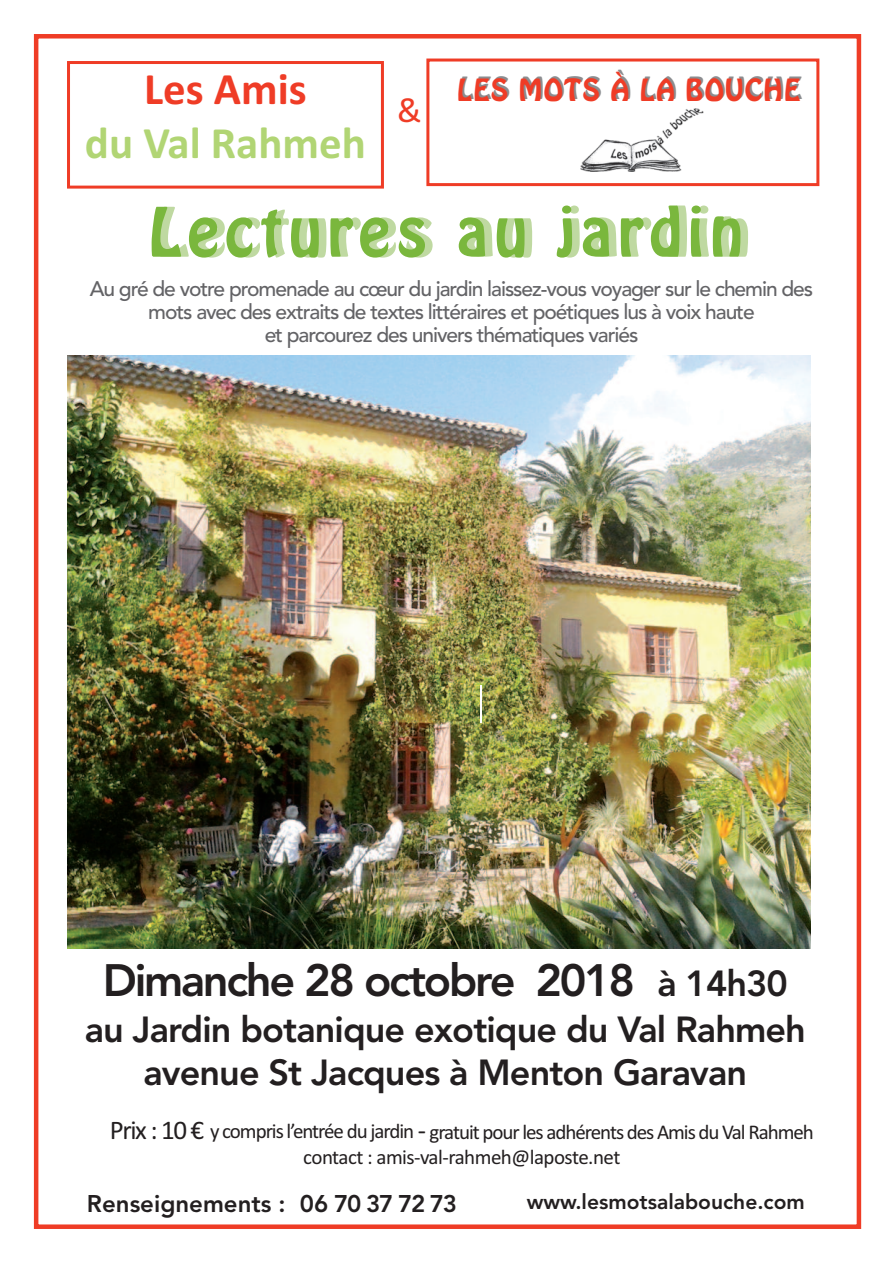
<style>
.page{position:relative;width:893px;height:1263px;background:#fff}
.page>*{position:absolute;margin:0;border:0;box-sizing:border-box;transform-origin:0 0}
.t1{font:60px "Hobo Std";letter-spacing:-.175em;color:#7ab73d}
.t2{font:800 45px "Avenir";letter-spacing:-.05em;color:#231f20}
.t3{font:700 45px "Calibri";color:#b1d574}
.t4{font:700 45px "Calibri";color:#ef3c26}
.t5{font:800 36px/43.2px "Avenir";letter-spacing:-.025em;color:#231f20;text-align:center}
.t6{font:36px "Calibri";color:#ef3c26}
.t7{font:27px "Hobo Std";letter-spacing:.05em;color:#ef3c26}
.t8{font:800 24px "Avenir";color:#231f20}
.t9{font:500 21px/23.4px "Avenir";letter-spacing:-.05em;color:#636366;text-align:center}
.t10{font:21px/25.5px "Calibri";letter-spacing:-.05em;color:#231f20;text-align:center}
.t11{font:800 21px "Avenir";color:#231f20}
.s1{color:#bfd9a1}
.s2{font-size:36px}
.s3{font-size:27px}
</style>
<div class="page">
<div style="left:426px;top:59px;width:393px;height:127px;border:3px solid #ef3c26"></div>
<div style="left:67px;top:61px;width:317px;height:128px;border:3px solid #ef3c26"></div>
<img style="left:67px;top:356px;width:744px;height:592px">
<img style="left:580px;top:108px;width:123px;height:63px">
<hr style="left:480px;top:685px;width:2px;height:37px;background:#fff">
<div style="left:34px;top:34px;width:827px;height:1195px;border:4px solid #ef3c26"></div>
<h2 class="t4" style="left:144px;top:62px;width:164px">Les Amis</h2>
<h2 class="t3" style="left:85px;top:116px;width:283px">du Val Rahmeh</h2>
<h3 class="t6" style="left:397px;top:88px;width:26px">&amp;</h3>
<p class="t7" style="left:457px;top:78px;width:344px">LES MOTS À LA BOUCHE</p>
<h1 class="t1" style="left:149px;top:207px;width:604px">L<span class="s1">L</span>e<span class="s1">e</span>c<span class="s1">c</span>t<span class="s1">t</span>u<span class="s1">u</span>r<span class="s1">r</span>e<span class="s1">e</span>s<span class="s1">s</span> a<span class="s1">a</span>u<span class="s1">u</span> j<span class="s1">j</span>a<span class="s1">a</span>r<span class="s1">r</span>d<span class="s1">d</span>i<span class="s1">i</span>n<span class="s1">n</span></h1>
<p class="t9" style="left:90px;top:275px;width:725px">Au gré de votre promenade au cœur du jardin laissez-vous voyager sur le chemin des mots avec des extraits de textes littéraires et poétiques lus à voix haute<br>et parcourez des univers thématiques variés</p>
<h2 class="t2" style="left:103px;top:945px;width:687px">Dimanche 28 octobre 2018 <span class="s2">à 14h30</span></h2>
<h3 class="t5" style="left:85px;top:1008px;width:723px">au Jardin botanique exotique du Val Rahmeh avenue St Jacques à Menton Garavan</h3>
<p class="t10" style="left:110px;top:1119px;width:706px"><span class="s3">Prix : 10 €</span> y compris l’entrée du jardin <span class="s3">-</span> gratuit pour les adhérents des Amis du Val Rahmeh contact : amis-val-rahmeh@laposte.net</p>
<p class="t8" style="left:87px;top:1185px;width:372px">Renseignements : 06 70 37 72 73</p>
<p class="t11" style="left:527px;top:1185px;width:279px">www.lesmotsalabouche.com</p>
</div>
